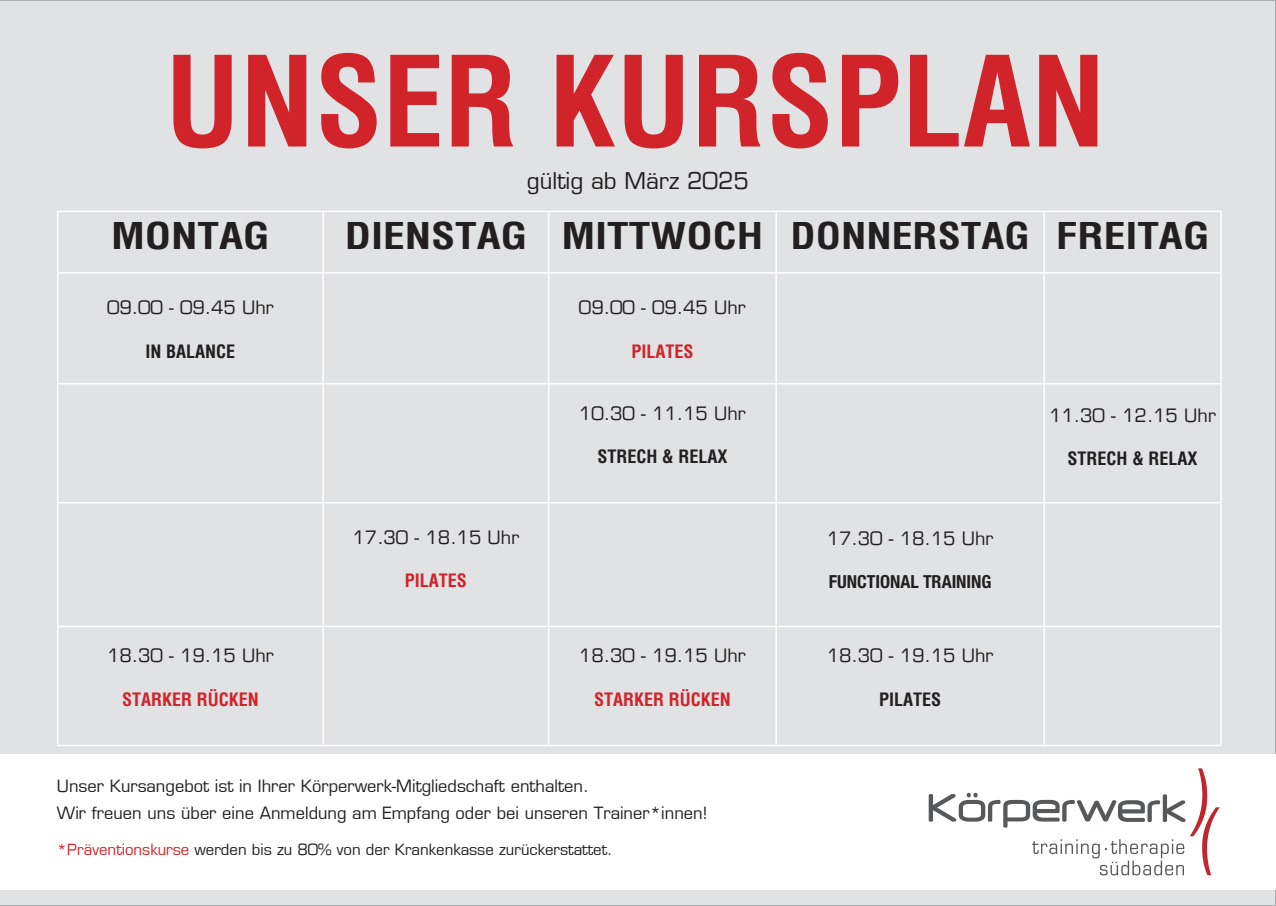
<style>
.page{position:relative;width:1276px;height:906px;background:#e1e2e4}
.page>*{position:absolute;margin:0;border:0;box-sizing:border-box;transform-origin:0 0}
.t1{font:700 condensed 122.25px "Helvetica";color:#d1232a}
.t2{font:700 condensed 36px "Helvetica";color:#231f20;scale:1.2 1}
.t3{font:700 condensed 36px "Helvetica";color:#231f20;scale:1.15 1}
.t4{font:22.5px "Eurostile";color:#231f20}
.t5{font:18px "Eurostile";color:#231f20}
.t6{font:700 condensed 18px "Helvetica";color:#231f20}
.t7{font:700 condensed 18px "Helvetica";color:#d1232a}
.t8{font:18px "Helvetica Neue LT 77 Bd Cn";color:#231f20}
.t9{font:16.5px "Eurostile";color:#231f20}
.t10{font:15px "Eurostile";color:#231f20}
.s1{color:#d1232a}
</style>
<div class="page">
<hr style="left:322px;top:212px;width:2px;height:60px;background:#fff">
<hr style="left:548px;top:212px;width:1px;height:60px;background:#fff">
<hr style="left:775px;top:212px;width:2px;height:60px;background:#fff">
<hr style="left:1043px;top:212px;width:2px;height:60px;background:#fff">
<hr style="left:57px;top:272px;width:266px;height:2px;background:#fff">
<hr style="left:323px;top:272px;width:225px;height:2px;background:#fff">
<hr style="left:322px;top:274px;width:2px;height:109px;background:#fff">
<hr style="left:548px;top:272px;width:228px;height:2px;background:#fff">
<hr style="left:548px;top:274px;width:1px;height:109px;background:#fff">
<hr style="left:776px;top:272px;width:268px;height:2px;background:#fff">
<hr style="left:775px;top:274px;width:2px;height:109px;background:#fff">
<hr style="left:1044px;top:272px;width:177px;height:2px;background:#fff">
<hr style="left:1043px;top:274px;width:2px;height:109px;background:#fff">
<hr style="left:57px;top:383px;width:266px;height:1px;background:#fff">
<hr style="left:323px;top:383px;width:225px;height:1px;background:#fff">
<hr style="left:322px;top:384px;width:2px;height:118px;background:#fff">
<hr style="left:548px;top:383px;width:228px;height:1px;background:#fff">
<hr style="left:548px;top:384px;width:1px;height:118px;background:#fff">
<hr style="left:776px;top:383px;width:268px;height:1px;background:#fff">
<hr style="left:775px;top:384px;width:2px;height:118px;background:#fff">
<hr style="left:1044px;top:383px;width:177px;height:1px;background:#fff">
<hr style="left:1043px;top:384px;width:2px;height:118px;background:#fff">
<hr style="left:322px;top:503px;width:2px;height:122px;background:#fff">
<hr style="left:548px;top:503px;width:1px;height:122px;background:#fff">
<hr style="left:775px;top:503px;width:2px;height:122px;background:#fff">
<hr style="left:1043px;top:503px;width:2px;height:122px;background:#fff">
<hr style="left:57px;top:625px;width:266px;height:2px;background:#fff">
<hr style="left:323px;top:625px;width:225px;height:2px;background:#fff">
<hr style="left:322px;top:627px;width:2px;height:117px;background:#fff">
<hr style="left:548px;top:625px;width:228px;height:2px;background:#fff">
<hr style="left:548px;top:627px;width:1px;height:117px;background:#fff">
<hr style="left:776px;top:625px;width:268px;height:2px;background:#fff">
<hr style="left:775px;top:627px;width:2px;height:117px;background:#fff">
<hr style="left:1044px;top:625px;width:177px;height:2px;background:#fff">
<hr style="left:1043px;top:627px;width:2px;height:117px;background:#fff">
<hr style="left:57px;top:211px;width:266px;height:1px;background:#fff">
<hr style="left:57px;top:212px;width:1px;height:60px;background:#fff">
<hr style="left:323px;top:211px;width:225px;height:1px;background:#fff">
<hr style="left:548px;top:211px;width:228px;height:1px;background:#fff">
<hr style="left:776px;top:211px;width:268px;height:1px;background:#fff">
<hr style="left:1044px;top:211px;width:177px;height:1px;background:#fff">
<hr style="left:1220px;top:212px;width:1px;height:60px;background:#fff">
<hr style="left:57px;top:274px;width:1px;height:109px;background:#fff">
<hr style="left:1220px;top:274px;width:1px;height:109px;background:#fff">
<hr style="left:57px;top:384px;width:1px;height:118px;background:#fff">
<hr style="left:1220px;top:384px;width:1px;height:118px;background:#fff">
<hr style="left:57px;top:502px;width:266px;height:1px;background:#fff">
<hr style="left:57px;top:503px;width:1px;height:122px;background:#fff">
<hr style="left:323px;top:502px;width:225px;height:1px;background:#fff">
<hr style="left:548px;top:502px;width:228px;height:1px;background:#fff">
<hr style="left:776px;top:502px;width:268px;height:1px;background:#fff">
<hr style="left:1044px;top:502px;width:177px;height:1px;background:#fff">
<hr style="left:1220px;top:503px;width:1px;height:122px;background:#fff">
<hr style="left:57px;top:627px;width:1px;height:117px;background:#fff">
<hr style="left:1220px;top:627px;width:1px;height:117px;background:#fff">
<hr style="left:57px;top:744px;width:266px;height:2px;background:#fff">
<hr style="left:323px;top:744px;width:225px;height:2px;background:#fff">
<hr style="left:548px;top:744px;width:228px;height:2px;background:#fff">
<hr style="left:776px;top:744px;width:268px;height:2px;background:#fff">
<hr style="left:1044px;top:744px;width:177px;height:2px;background:#fff">
<div style="left:0;top:754px;width:1276px;height:135px;background:#fff"></div>
<svg style="left:928px;top:768px;width:291px;height:107px"></svg>
<p class="t1" style="left:165px;top:21px;width:942px">UNSER KURSPLAN</p>
<p class="t4" style="left:527px;top:167px;width:224px">gültig ab März 2025</p>
<p class="t2" style="left:111px;top:212px;width:134px">MONTAG</p>
<p class="t2" style="left:345px;top:212px;width:154px">DIENSTAG</p>
<p class="t2" style="left:561px;top:212px;width:170px">MITTWOCH</p>
<p class="t3" style="left:790px;top:212px;width:210px">DONNERSTAG</p>
<p class="t2" style="left:1055px;top:212px;width:130px">FREITAG</p>
<p class="t5" style="left:107px;top:297px;width:168px">09.00 - 09.45 Uhr</p>
<p class="t6" style="left:146px;top:339px;width:91px">IN BALANCE</p>
<p class="t5" style="left:107px;top:645px;width:168px">18.30 - 19.15 Uhr</p>
<p class="t7" style="left:122px;top:687px;width:138px">STARKER RÜCKEN</p>
<p class="t5" style="left:352px;top:527px;width:168px">17.30 - 18.15 Uhr</p>
<p class="t7" style="left:405px;top:569px;width:64px">PILATES</p>
<p class="t5" style="left:579px;top:297px;width:168px">09.00 - 09.45 Uhr</p>
<p class="t7" style="left:631px;top:339px;width:64px">PILATES</p>
<p class="t5" style="left:579px;top:402px;width:168px">10.30 - 11.15 Uhr</p>
<p class="t6" style="left:597px;top:444px;width:132px">STRECH &amp; RELAX</p>
<p class="t5" style="left:579px;top:645px;width:168px">18.30 - 19.15 Uhr</p>
<p class="t7" style="left:594px;top:687px;width:138px">STARKER RÜCKEN</p>
<p class="t9" style="left:57px;top:776px;width:533px">Unser Kursangebot ist in Ihrer Körperwerk-Mitgliedschaft enthalten.</p>
<p class="t9" style="left:57px;top:803px;width:652px">Wir freuen uns über eine Anmeldung am Empfang oder bei unseren Trainer*innen!</p>
<p class="t10" style="left:57px;top:840px;width:557px"><span class="s1">*Präventionskurse</span> werden bis zu 80% von der Krankenkasse zurückerstattet.</p>
<p class="t5" style="left:826px;top:527px;width:168px">17.30 - 18.15 Uhr</p>
<p class="t8" style="left:828px;top:570px;width:164px">FUNCTIONAL TRAINING</p>
<p class="t5" style="left:826px;top:645px;width:168px">18.30 - 19.15 Uhr</p>
<p class="t6" style="left:879px;top:687px;width:64px">PILATES</p>
<p class="t5" style="left:1049px;top:404px;width:168px">11.30 - 12.15 Uhr</p>
<p class="t6" style="left:1067px;top:446px;width:132px">STRECH &amp; RELAX</p>
</div>
